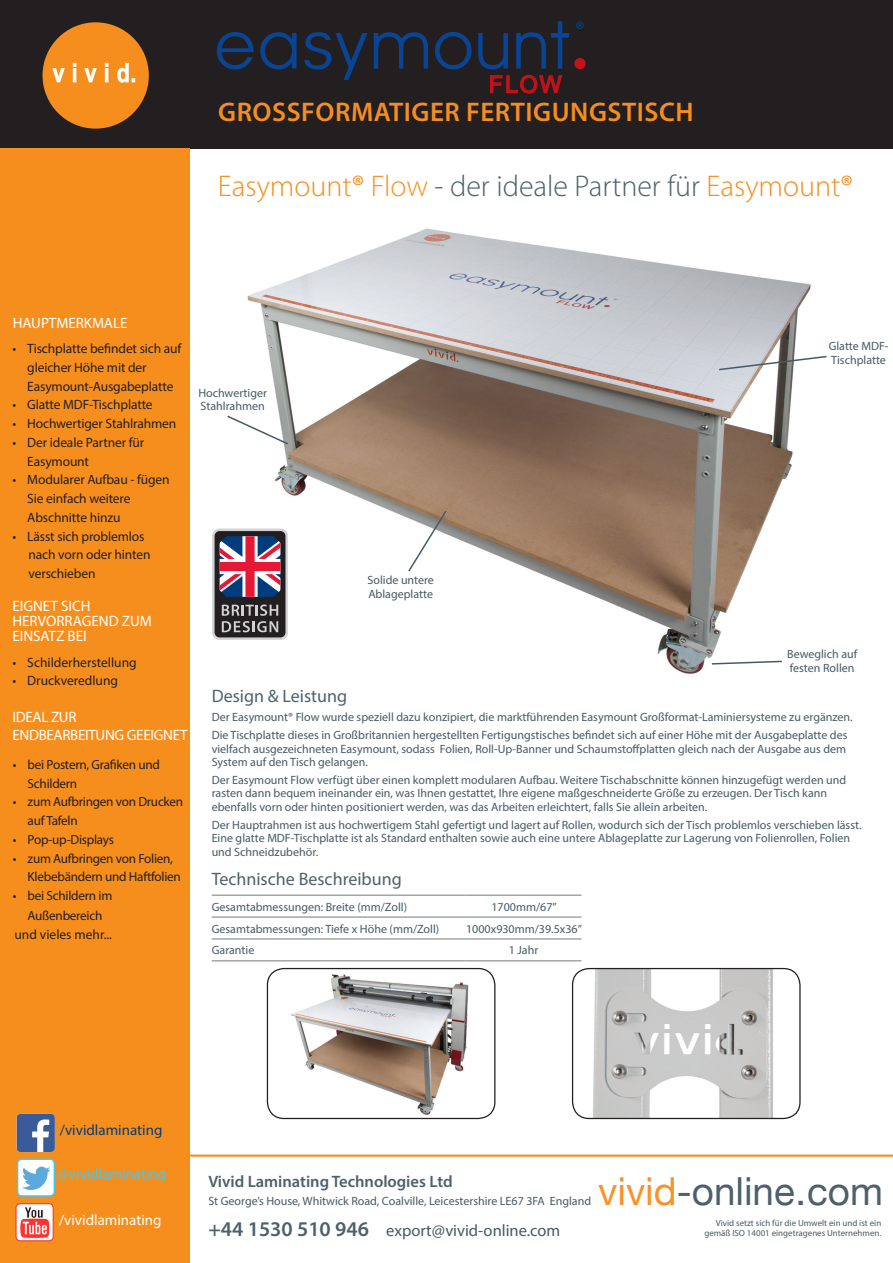
<style>
.page{position:relative;width:893px;height:1263px;background:#fff}
.page>*{position:absolute;margin:0;border:0;box-sizing:border-box;transform-origin:0 0}
.t1{font:38.7px "Helvetica Neue";color:#4d616b}
.t2{font:300 30px "Myriad Pro";color:#4d616b}
.t3{font:600 27px "Myriad Pro";letter-spacing:.02em;color:#f68e1e}
.t4{font:23.4px "Arial";color:#c4121a}
.t5{font:18px "Myriad Pro";color:#4d616b}
.t6{font:16.5px "Myriad Pro";color:#465a64}
.t7{font:600 16.5px "Myriad Pro";color:#4d616b}
.t8{font:15px/15px "Myriad Pro";color:#fff}
.t9{font:15px/18px "Myriad Pro";letter-spacing:-.02em;color:#fff}
.t10{font:15px "Myriad Pro";color:#013d7d}
.t11{font:15px "Myriad Pro";color:#42c8f4}
.t12{font:13.5px/18.8px "Myriad Pro";letter-spacing:-.01em;color:#231f20}
.t13{font:13.2px/18.8px "Myriad Pro";letter-spacing:-.02em;color:#231f20}
.t14{font:12px/13.5px "Myriad Pro";color:#465a64}
.t15{font:8.85px "Myriad Pro";color:#465a64}
.s1{color:#f68e1e}
.s2{color:#f79328}
.s3{font-weight:400;color:#f79328}
.s4{font-weight:600;font-size:21px;color:#4d616b}
.s5{font-size:18px}
</style>
<div class="page">
<img style="left:247px;top:228px;width:564px;height:446px">
<div style="left:0;top:0;width:893px;height:149px;background:#231f20"></div>
<svg style="left:717px;top:355px;width:110px;height:16px"></svg>
<svg style="left:227px;top:414px;width:63px;height:32px"></svg>
<svg style="left:710px;top:660px;width:73px;height:5px"></svg>
<svg style="left:407px;top:509px;width:41px;height:64px"></svg>
<svg style="left:212px;top:528px;width:76px;height:112px;background:#7c6270"></svg>
<img style="left:290px;top:974px;width:179px;height:141px">
<div style="left:267px;top:968px;width:228px;height:151px;border:1px solid #231f20;border-radius:17px"></div>
<svg style="left:576px;top:22px;width:8px;height:7px"></svg>
<svg style="left:217px;top:32px;width:37px;height:37px"></svg>
<svg style="left:260px;top:32px;width:37px;height:37px"></svg>
<svg style="left:374px;top:32px;width:54px;height:36px"></svg>
<svg style="left:435px;top:32px;width:37px;height:37px"></svg>
<svg style="left:304px;top:32px;width:63px;height:48px"></svg>
<div style="left:574px;top:58px;width:12px;height:11px;background:#c4121a;border-radius:50%"></div>
<svg style="left:478px;top:22px;width:91px;height:72px"></svg>
<img style="left:576px;top:969px;width:224px;height:149px">
<div style="left:572px;top:968px;width:229px;height:151px;border:1px solid #231f20;border-radius:17px"></div>
<hr style="left:0;top:1154px;width:893px;height:3px;background:#f68e1e">
<div style="left:0;top:149px;width:189px;height:1114px;background:#f68e1e"></div>
<div style="left:43px;top:22px;width:106px;height:107px;background:#f68e1e;border-radius:50%"></div>
<svg style="left:52px;top:63px;width:83px;height:20px"></svg>
<svg style="left:17px;top:1114px;width:38px;height:38px"></svg>
<div style="left:18px;top:1159px;width:36px;height:37px;background:#fff;border-radius:4px"></div>
<svg style="left:22px;top:1166px;width:29px;height:24px"></svg>
<div style="left:17px;top:1158px;width:38px;height:39px;border:2px solid #42c8f4;border-radius:4px"></div>
<div style="left:16px;top:1204px;width:37px;height:37px;background:#fff;border-radius:4px"></div>
<img style="left:19px;top:1205px;width:33px;height:34px">
<div style="left:15px;top:1203px;width:39px;height:38px;border:1px solid #ee3e34;border-radius:4px"></div>
<hr style="left:466px;top:895px;width:115px;height:1px;background:#76787b">
<hr style="left:466px;top:917px;width:115px;height:1px;background:#76787b">
<hr style="left:466px;top:938px;width:115px;height:1px;background:#76787b">
<hr style="left:466px;top:960px;width:115px;height:1px;background:#76787b">
<hr style="left:212px;top:895px;width:254px;height:1px;background:#76787b">
<hr style="left:212px;top:917px;width:254px;height:1px;background:#76787b">
<hr style="left:212px;top:938px;width:254px;height:1px;background:#76787b">
<hr style="left:212px;top:960px;width:254px;height:1px;background:#76787b">
<h3 class="t4" style="left:489px;top:69px;width:75px">FLOW</h3>
<p class="t3" style="left:218px;top:94px;width:477px">GROSSFORMATIGER FERTIGUNGSTISCH</p>
<p class="t2" style="left:218px;top:168px;width:636px"><span class="s1">Easymoun</span><span class="s2">t</span><span class="s3">®</span> <span class="s2">Flow</span> - der ideale Partner für <span class="s1">Easymoun</span><span class="s2">t</span><span class="s3">®</span></p>
<p class="t8" style="left:13px;top:315px;width:116px">HAUPTMERKMALE</p>
<p class="t12" style="left:27px;top:339px;width:156px;text-indent:-15px">• Tischplatte befindet sich auf gleicher Höhe mit der<br>Easymount-Ausgabeplatte</p>
<p class="t12" style="left:12px;top:395px;width:142px">• Glatte MDF-Tischplatte</p>
<p class="t12" style="left:12px;top:414px;width:166px">• Hochwertiger Stahlrahmen</p>
<p class="t12" style="left:12px;top:433px;width:133px">• Der ideale Partner für</p>
<p class="t12" style="left:27px;top:452px;width:63px">Easymount</p>
<p class="t12" style="left:27px;top:470px;width:144px;text-indent:-15px">• Modularer Aufbau - fügen<br>Sie einfach weitere<br>Abschnitte hinzu</p>
<p class="t12" style="left:29px;top:527px;width:124px;text-indent:-16px">• Lässt sich problemlos nach vorn oder hinten verschieben</p>
<p class="t8" style="left:12px;top:598px;width:141px">EIGNET SICH<br>HERVORRAGEND ZUM<br>EINSATZ BEI</p>
<p class="t12" style="left:12px;top:652px;width:126px">• Schilderherstellung</p>
<p class="t12" style="left:12px;top:671px;width:107px">• Druckveredlung</p>
<p class="t9" style="left:12px;top:708px;width:177px">IDEAL ZUR<br>ENDBEARBEITUNG GEEIGNET</p>
<p class="t13" style="left:28px;top:755px;width:134px;text-indent:-15px">• bei Postern, Grafiken und<br>Schildern</p>
<p class="t13" style="left:28px;top:792px;width:157px;text-indent:-15px">• zum Aufbringen von Drucken auf Tafeln</p>
<p class="t13" style="left:13px;top:830px;width:103px">• Pop-up-Displays</p>
<p class="t13" style="left:28px;top:848px;width:155px;text-indent:-15px">• zum Aufbringen von Folien,<br>Klebebändern und Haftfolien</p>
<p class="t13" style="left:13px;top:886px;width:101px;line-height:19.5px;text-align:center">• bei Schildern im<br>Außenbereich</p>
<p class="t12" style="left:15px;top:925px;width:99px">und vieles mehr...</p>
<p class="t14" style="left:198px;top:386px;width:70px">Hochwertiger<br>Stahlrahmen</p>
<p class="t14" style="left:367px;top:573px;width:68px">Solide untere<br>Ablageplatte</p>
<p class="t14" style="left:829px;top:339px;width:61px">Glatte MDF-<br>Tischplatte</p>
<p class="t14" style="left:787px;top:647px;width:72px">Beweglich auf festen Rollen</p>
<p class="t5" style="left:212px;top:685px;width:137px">Design &amp; Leistung</p>
<p class="t14" style="left:212px;top:710px;width:642px">Der Easymount® Flow wurde speziell dazu konzipiert, die marktführenden Easymount Großformat-Laminiersysteme zu ergänzen.</p>
<p class="t14" style="left:212px;top:728px;width:637px;text-align:justify">Die Tischplatte dieses in Großbritannien hergestellten Fertigungstisches befindet sich auf einer Höhe mit der Ausgabeplatte des vielfach ausgezeichneten Easymount, sodass Folien, Roll-Up-Banner und Schaumstoffplatten gleich nach der Ausgabe aus dem System auf den Tisch gelangen.</p>
<p class="t14" style="left:212px;top:773px;width:636px">Der Easymount Flow verfügt über einen komplett modularen Aufbau. Weitere Tischabschnitte können hinzugefügt werden und rasten dann bequem ineinander ein, was Ihnen gestattet, Ihre eigene maßgeschneiderte Größe zu erzeugen. Der Tisch kann ebenfalls vorn oder hinten positioniert werden, was das Arbeiten erleichtert, falls Sie allein arbeiten.</p>
<p class="t14" style="left:212px;top:818px;width:651px">Der Hauptrahmen ist aus hochwertigem Stahl gefertigt und lagert auf Rollen, wodurch sich der Tisch problemlos verschieben lässt.<br>Eine glatte MDF-Tischplatte ist als Standard enthalten sowie auch eine untere Ablageplatte zur Lagerung von Folienrollen, Folien und Schneidzubehör.</p>
<p class="t5" style="left:212px;top:868px;width:192px">Technische Beschreibung</p>
<p class="t14" style="left:212px;top:900px;width:197px">Gesamtabmessungen: Breite (mm/Zoll)</p>
<p class="t14" style="left:491px;top:900px;width:67px">1700mm/67”</p>
<p class="t14" style="left:212px;top:921px;width:229px">Gesamtabmessungen: Tiefe x Höhe (mm/Zoll)</p>
<p class="t14" style="left:466px;top:921px;width:117px">1000x930mm/39.5x36”</p>
<p class="t14" style="left:212px;top:943px;width:44px">Garantie</p>
<p class="t14" style="left:509px;top:943px;width:31px">1 Jahr</p>
<p class="t10" style="left:60px;top:1120px;width:104px">/vividlaminating</p>
<p class="t11" style="left:58px;top:1165px;width:110px">@vividlaminating</p>
<p class="t8" style="left:59px;top:1212px;width:104px">/vividlaminating</p>
<p class="t7" style="left:208px;top:1170px;width:246px">Vivid Laminating Technologies Ltd</p>
<p class="t14" style="left:208px;top:1193px;width:384px">St George’s House, Whitwick Road, Coalville, Leicestershire LE67 3FA England</p>
<p class="t6" style="left:208px;top:1221px;width:353px"><span class="s4">+44 1530 510 946</span> export<span class="s5">@</span>vivid-online.com</p>
<p class="t1" style="left:598px;top:1163px;width:286px"><span class="s2">vivid</span>-online.com</p>
<p class="t15" style="left:716px;top:1217px;width:167px">Vivid setzt sich für die Umwelt ein und ist ein</p>
<p class="t15" style="left:704px;top:1228px;width:178px">gemäß ISO 14001 eingetragenes Unternehmen.</p>
</div>
